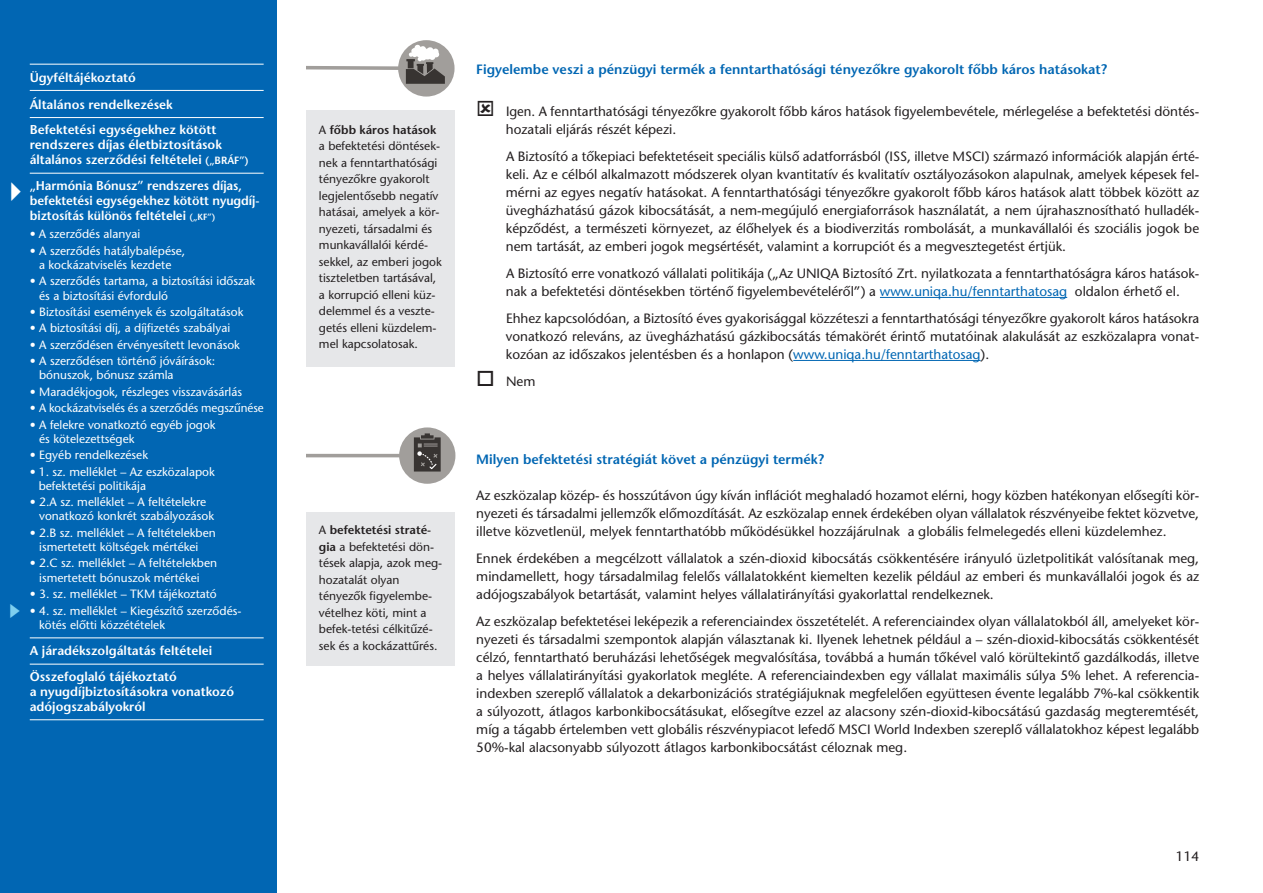
<style>
.page{position:relative;width:1263px;height:893px;background:#fff}
.page>*{position:absolute;margin:0;border:0;box-sizing:border-box;transform-origin:0 0}
.t1{font:13.5px/18px "ITC Stone Sans M";color:#231f20;text-align:justify}
.t2{font:13.5px "ITC Stone Sans M Semi";color:#0166b3}
.t3{font:12.75px/15px "ITC Stone Sans M Semi";color:#fff}
.t4{font:12px/14.2px "ITC Stone Sans M";color:#fff}
.t5{font:12px/16.5px "ITC Stone Sans M";color:#231f20}
.s1{font-size:10.5px}
.s2{font-size:9px}
.s3{font-family:"ITC Stone Sans M Semi"}
.s4{color:#0166b3}
</style>
<div class="page">
<hr style="left:880px;top:297px;width:187px;height:1px;background:#0166b3">
<hr style="left:793px;top:360px;width:187px;height:1px;background:#0166b3">
<div style="left:0;top:0;width:276px;height:893px;background:#0166b3"></div>
<hr style="left:30px;top:64px;width:234px;height:1px;background:#fff">
<hr style="left:30px;top:90px;width:234px;height:1px;background:#fff">
<hr style="left:30px;top:117px;width:234px;height:1px;background:#fff">
<hr style="left:30px;top:173px;width:234px;height:1px;background:#fff">
<hr style="left:30px;top:637px;width:234px;height:1px;background:#fff">
<hr style="left:30px;top:664px;width:234px;height:1px;background:#fff">
<hr style="left:30px;top:719px;width:234px;height:1px;background:#fff">
<div style="left:398px;top:40px;width:56px;height:57px;background:#a19e9b;border-radius:50%"></div>
<svg style="left:306px;top:44px;width:139px;height:40px"></svg>
<div style="left:306px;top:110px;width:149px;height:257px;background:#e6e7e9"></div>
<hr style="left:306px;top:454px;width:104px;height:3px;background:#a19e9b">
<div style="left:399px;top:427px;width:56px;height:57px;background:#a19e9b;border-radius:50%"></div>
<svg style="left:414px;top:433px;width:27px;height:39px"></svg>
<div style="left:306px;top:512px;width:149px;height:154px;background:#e6e7e9"></div>
<p class="t3" style="left:30px;top:71px;width:108px">Ügyféltájékoztató</p>
<p class="t3" style="left:30px;top:98px;width:145px">Általános rendelkezések</p>
<p class="t3" style="left:30px;top:124px;width:221px">Befektetési egységekhez kötött rendszeres díjas életbiztosítások általános szerződési feltételei <span class="s1">(„BRÁF”)</span></p>
<p class="t3" style="left:30px;top:179px;width:231px">„Harmónia Bónusz” rendszeres díjas, befektetési egységekhez kötött nyugdíj - biztosítás különös feltételei <span class="s2">(„KF”)</span></p>
<p class="t4" style="left:30px;top:228px;width:112px">• A szerződés alanyai</p>
<p class="t4" style="left:30px;top:245px;width:157px;text-align:center">• A szerződés hatálybalépése, a kockázatviselés kezdete</p>
<p class="t4" style="left:39px;top:275px;width:218px;text-indent:-9px">• A szerződés tartama, a biztosítási időszak és a biztosítási évforduló</p>
<p class="t4" style="left:30px;top:306px;width:215px">• Biztosítási események és szolgáltatások</p>
<p class="t4" style="left:30px;top:322px;width:202px">• A biztosítási díj, a díjfizetés szabályai</p>
<p class="t4" style="left:30px;top:339px;width:212px">• A szerződésen érvényesített levonások</p>
<p class="t4" style="left:39px;top:355px;width:178px;text-indent:-9px">• A szerződésen történő jóváírások: bónuszok, bónusz számla</p>
<p class="t4" style="left:30px;top:386px;width:214px">• Maradékjogok, részleges visszavásárlás</p>
<p class="t4" style="left:30px;top:402px;width:235px">• A kockázatviselés és a szerződés megszűnése</p>
<p class="t4" style="left:39px;top:419px;width:178px;text-indent:-9px">• A felekre vonatkoztó egyéb jogok és kötelezettségek</p>
<p class="t4" style="left:30px;top:449px;width:120px">• Egyéb rendelkezések</p>
<p class="t4" style="left:39px;top:466px;width:178px;text-indent:-9px">• 1. sz. melléklet – Az eszközalapok befektetési politikája</p>
<p class="t4" style="left:39px;top:496px;width:176px;text-indent:-9px">• 2.A sz. melléklet – A feltételekre vonatkozó konkrét szabályozások</p>
<p class="t4" style="left:39px;top:527px;width:178px;text-indent:-9px">• 2.B sz. melléklet – A feltételekben ismertetett költségek mértékei</p>
<p class="t4" style="left:39px;top:557px;width:179px;text-indent:-9px">• 2.C sz. melléklet – A feltételekben ismertetett bónuszok mértékei</p>
<p class="t4" style="left:30px;top:588px;width:189px">• 3. sz. melléklet – TKM tájékoztató</p>
<p class="t4" style="left:39px;top:604px;width:204px;text-indent:-9px">• 4. sz. melléklet – Kiegészítő szerződés - kötés előtti közzétételek</p>
<p class="t3" style="left:30px;top:645px;width:184px">A járadékszolgáltatás feltételei</p>
<p class="t3" style="left:30px;top:670px;width:206px">Összefoglaló tájékoztató<br>a nyugdíjbiztosításokra vonatkozó adójogszabályokról</p>
<p class="t5" style="left:319px;top:123px;width:124px">A <span class="s3">főbb káros hatások </span>a befektetési döntések&shy;nek a fenntarthatósági tényezőkre gyakorolt legjelentősebb negatív hatásai, amelyek a kör&shy;nyezeti, társadalmi és munkavállalói kérdé&shy;sekkel, az emberi jogok tiszteletben tartásával, a korrupció elleni küz&shy;delemmel és a veszte&shy;getés elleni küzdelem&shy;mel kapcsolatosak.</p>
<p class="t5" style="left:319px;top:523px;width:125px">A <span class="s3">befektetési straté&shy;gia</span> a befektetési dön&shy;tések alapja, azok meg&shy;hozatalát olyan tényezők figyelembe&shy;vételhez köti, mint a befek-tetési célkitűzé&shy;sek és a kockázattűrés.</p>
<p class="t2" style="left:476px;top:64px;width:632px">Figyelembe veszi a pénzügyi termék a fenntarthatósági tényezőkre gyakorolt főbb káros hatásokat?</p>
<p class="t1" style="left:506px;top:104px;width:695px">Igen. A fenntarthatósági tényezőkre gyakorolt főbb káros hatások figyelembevétele, mérlegelése a befektetési döntés&shy;hozatali eljárás részét képezi.</p>
<p class="t1" style="left:506px;top:149px;width:695px">A Biztosító a tőkepiaci befektetéseit speciális külső adatforrásból (ISS, illetve MSCI) származó információk alapján érté&shy;keli. Az e célból alkalmazott módszerek olyan kvantitatív és kvalitatív osztályozásokon alapulnak, amelyek képesek fel&shy;mérni az egyes negatív hatásokat. A fenntarthatósági tényezőkre gyakorolt főbb káros hatások alatt többek között az üvegházhatású gázok kibocsátását, a nem-megújuló energiaforrások használatát, a nem újrahasznosítható hulladék&shy;képződést, a természeti környezet, az élőhelyek és a biodiverzitás rombolását, a munkavállalói és szociális jogok be nem tartását, az emberi jogok megsértését, valamint a korrupciót és a megvesztegetést értjük.</p>
<p class="t1" style="left:506px;top:266px;width:695px">A Biztosító erre vonatkozó vállalati politikája („Az UNIQA Biztosító Zrt. nyilatkozata a fenntart hatóságra káros hatások&shy;nak a befektetési döntésekben történő figyelembevételéről”) a <span class="s4">www.uniqa.hu/fenntarthatosag</span> oldalon érhető el.</p>
<p class="t1" style="left:506px;top:311px;width:695px">Ehhez kapcsolódóan, a Biztosító éves gyakorisággal közzéteszi a fenntarthatósági tényezőkre gyakorolt káros hatásokra vonatkozó releváns, az üvegházhatású gázkibocsátás témakörét érintő mutatóinak alakulását az eszközalapra vonat&shy;kozóan az időszakos jelentésben és a honlapon (<span class="s4">www.uniqa.hu/fenntarthatosag</span>).</p>
<p class="t1" style="left:476px;top:374px;width:61px">□ Nem</p>
<p class="t2" style="left:476px;top:454px;width:349px">Milyen befektetési stratégiát követ a pénzügyi termék?</p>
<p class="t1" style="left:476px;top:488px;width:724px">Az eszközalap közép- és hosszútávon úgy kíván inflációt meghaladó hozamot elérni, hogy közben hatékonyan elősegíti kör&shy;nyezeti és társadalmi jellemzők előmozdítását. Az eszközalap ennek érdekében olyan vállalatok részvényeibe fektet közvetve, illetve közvetlenül, melyek fenntarthatóbb működésükkel hozzájárulnak a globális felmelegedés elleni küzdelemhez.</p>
<p class="t1" style="left:476px;top:551px;width:724px">Ennek érdekében a megcélzott vállalatok a szén-dioxid kibocsátás csökkentésére irányuló üzletpolitikát valósítanak meg, mindamellett, hogy társadalmilag felelős vállalatokként kiemelten kezelik például az emberi és munkavállalói jogok és az adójogszabályok betartását, valamint helyes vállalatirányítási gyakorlattal rendelkeznek.</p>
<p class="t1" style="left:476px;top:614px;width:724px">Az eszközalap befektetései leképezik a referenciaindex összetételét. A referenciaindex olyan vállalatokból áll, amelyeket kör&shy;nyezeti és társadalmi szempontok alapján választanak ki. Ilyenek lehetnek például a – szén-dioxid-kibocsátás csökkentését célzó, fenntartható beruházási lehetőségek megvalósítása, továbbá a humán tőkével való körültekintő gazdálkodás, illetve a helyes vállalatirányítási gyakorlatok megléte. A referenciaindexben egy vállalat maximális súlya 5% lehet. A referencia&shy;indexben szereplő vállalatok a dekarbonizációs stratégiájuknak megfelelően együttesen évente legalább 7%-kal csökkentik a súlyozott, átlagos karbonkibocsátásukat, elősegítve ezzel az alacsony szén-dioxid-kibocsátású gazdaság megteremtését, míg a tágabb értelemben vett globális részvénypiacot lefedő MSCI World Indexben szereplő vállalatokhoz képest legalább 50%-kal alacsonyabb súlyozott átlagos karbonkibocsátást céloznak meg.</p>
<p class="t1" style="left:1176px;top:848px;width:25px">114</p>
</div>
